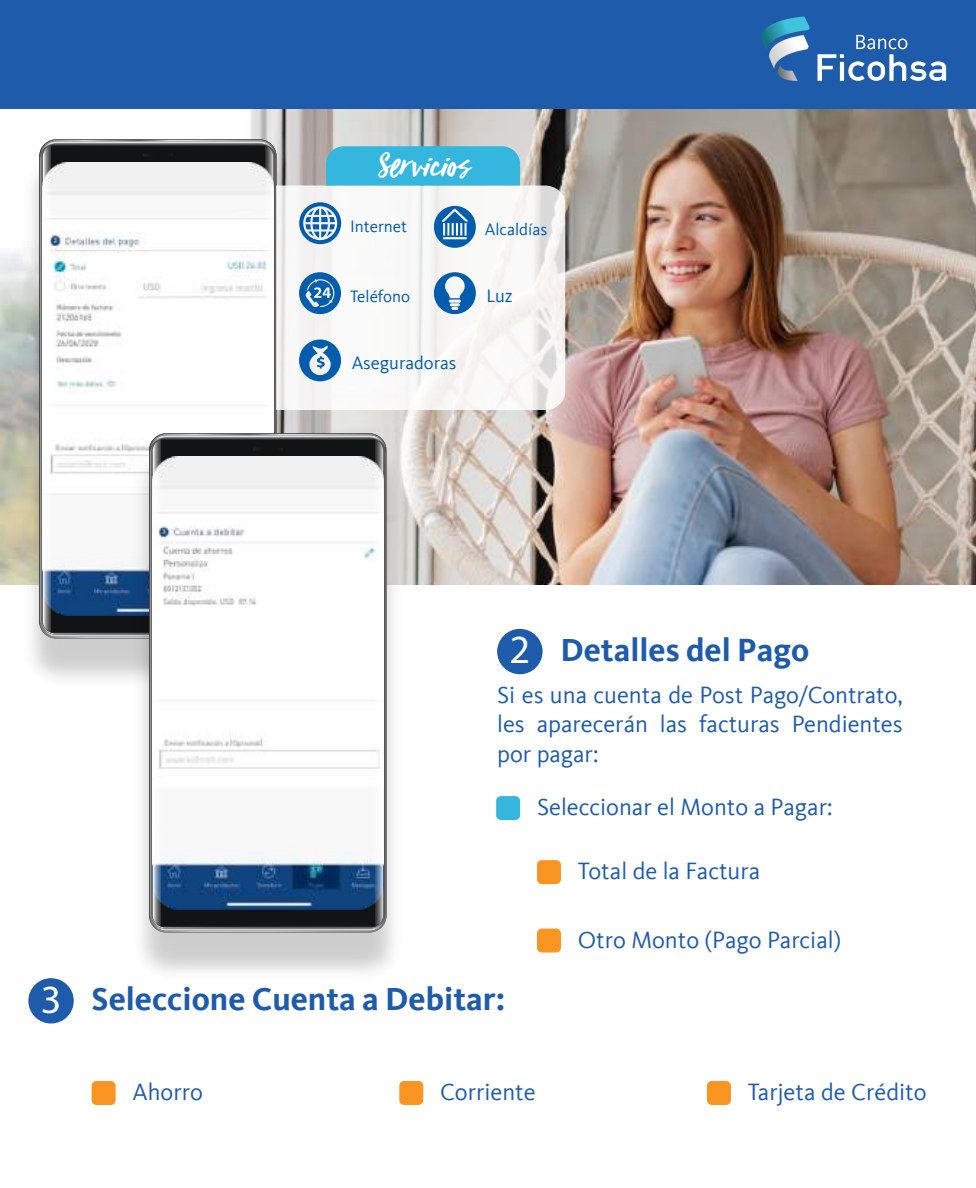
<style>
.page{position:relative;width:976px;height:1188px;background:#fff}
.page>*{position:absolute;margin:0;border:0;box-sizing:border-box;transform-origin:0 0}
.t1{font:37.65px "Viva Beautiful Pro";color:#fff}
.t2{font:700 33px "Kievit";color:#1e5bab}
.t3{font:24.3px/29.1px "Kievit";color:#1e5bab;text-align:justify}
.t4{font:18.6px "Kievit";color:#005cac}
.t5{font:16.95px "Kievit";color:#005cac}
.s1{font-family:"Myriad Pro";font-weight:400;font-size:40.2px;color:#fff}
</style>
<div class="page">
<div style="left:0;top:0;width:975px;height:110px;background:#1e5bab"></div>
<svg style="left:761px;top:16px;width:49px;height:65px"></svg>
<svg style="left:817px;top:35px;width:128px;height:46px"></svg>
<div style="left:497px;top:629px;width:45px;height:45px;background:#1e5bab;border-radius:50%"></div>
<div style="left:28px;top:978px;width:46px;height:46px;background:#1e5bab;border-radius:50%"></div>
<img style="left:0;top:110px;width:975px;height:475px">
<div style="left:536px;top:860px;width:24px;height:24px;background:#f99520;border-radius:5px"></div>
<div style="left:92px;top:1081px;width:23px;height:24px;background:#f99520;border-radius:5px"></div>
<div style="left:399px;top:1081px;width:24px;height:24px;background:#f99520;border-radius:5px"></div>
<div style="left:706px;top:1081px;width:24px;height:24px;background:#f99520;border-radius:5px"></div>
<div style="left:536px;top:929px;width:24px;height:24px;background:#f99520;border-radius:5px"></div>
<img style="left:15px;top:148px;width:25px;height:522px">
<svg style="left:520px;top:185px;width:45px;height:225px;fill:#f6f3f1"></svg>
<svg style="left:40px;top:140px;width:480px;height:792px"></svg>
<h1 class="t1" style="left:379px;top:140px;width:93px">Servicios</h1>
<p class="t5" style="left:350px;top:217px;width:58px">Internet</p>
<p class="t5" style="left:484px;top:220px;width:64px">Alcaldías</p>
<p class="t5" style="left:350px;top:286px;width:62px">Teléfono</p>
<p class="t4" style="left:486px;top:285px;width:28px">Luz</p>
<p class="t4" style="left:351px;top:353px;width:106px">Aseguradoras</p>
<h2 class="t2" style="left:509px;top:631px;width:301px"><span class="s1">2</span> Detalles del Pago</h2>
<p class="t3" style="left:497px;top:681px;width:407px">Si es una cuenta de Post Pago/Contrato, les aparecerán las facturas Pendientes por pagar:</p>
<p class="t3" style="left:536px;top:793px;width:297px">Seleccionar el Monto a Pagar:</p>
<p class="t3" style="left:577px;top:857px;width:184px">Total de la Factura</p>
<p class="t3" style="left:577px;top:925px;width:265px">Otro Monto (Pago Parcial)</p>
<h2 class="t2" style="left:41px;top:980px;width:465px"><span class="s1">3</span> Seleccione Cuenta a Debitar:</h2>
<p class="t3" style="left:132px;top:1078px;width:72px">Ahorro</p>
<p class="t3" style="left:440px;top:1078px;width:97px">Corriente</p>
<p class="t3" style="left:747px;top:1078px;width:180px">Tarjeta de Crédito</p>
</div>
